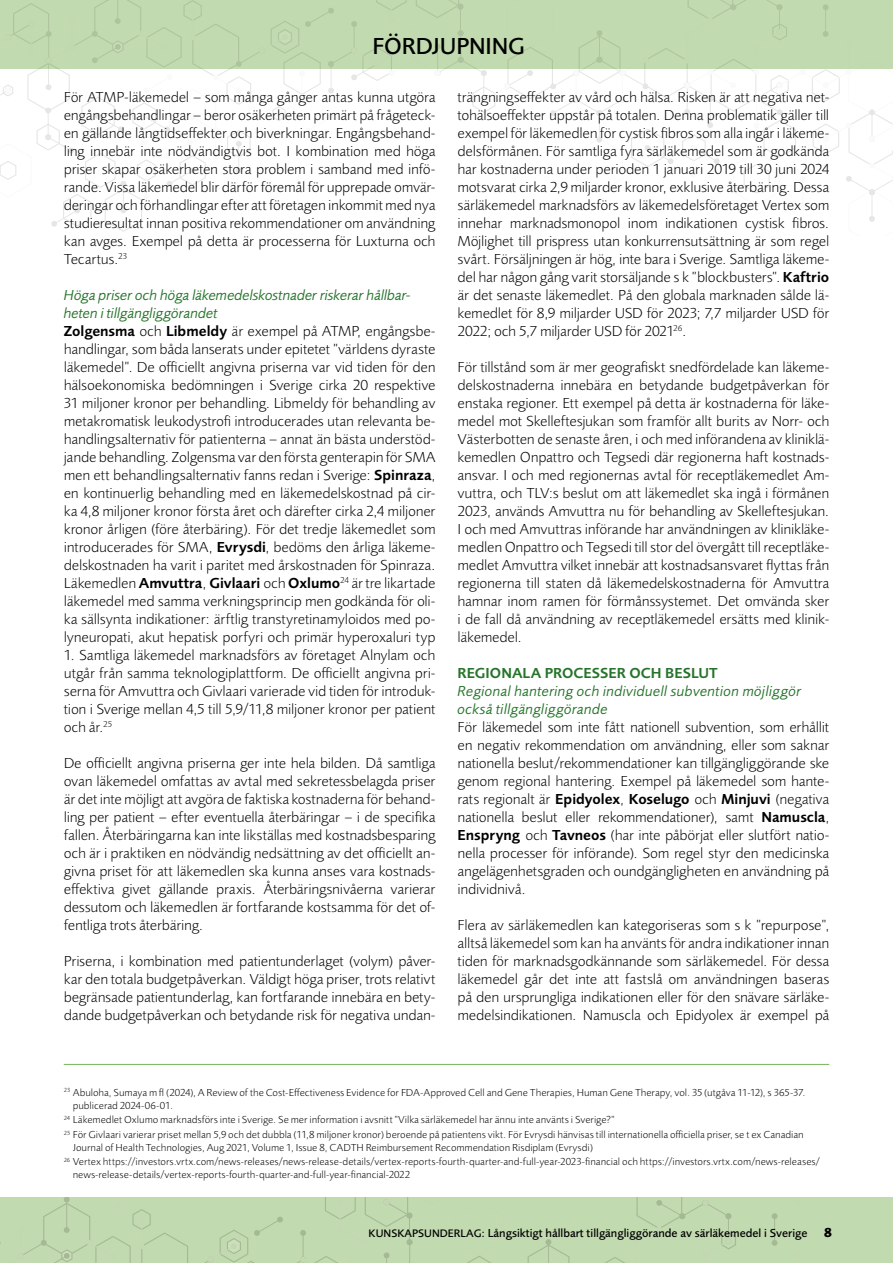
<style>
.page{position:relative;width:893px;height:1263px;background:#fff}
.page>*{position:absolute;margin:0;border:0;box-sizing:border-box;transform-origin:0 0}
.t1{font:500 24px "Vrmdrv Foundry Sans";letter-spacing:-.01em;color:#000}
.t2{font:300 15px/18px "Xbncmb Foundry Sans";letter-spacing:-.005em;color:#000;text-align:justify}
.t3{font:italic 15px/18px "Gbtnsq Foundry Sans";color:#26742b}
.t4{font:600 15px "Rsrmfd Foundry Sans";color:#26742b}
.t5{font:500 12px "Khhshf Foundry Sans";color:#000}
.t6{font:300 10.5px/14.7px "Xbncmb Foundry Sans";letter-spacing:.01em;color:#000}
.s1{font-family:"Rsrmfd Foundry Sans";font-weight:600}
.s2{font-size:11.25px}
.s3{font-family:"Foundry Sans"}
.s4{font-family:"Ddkhsn Foundry Sans";font-weight:700;font-size:13.5px}
</style>
<div class="page">
<svg style="left:0;top:0;width:893px;height:227px"></svg>
<hr style="left:64px;top:1064px;width:765px;height:1px;background:#75b558">
<div style="left:0;top:1197px;width:893px;height:66px;background:#c2daaf"></div>
<svg style="left:772px;top:1213px;width:5px;height:33px"></svg>
<svg style="left:0;top:1197px;width:413px;height:66px"></svg>
<svg style="left:467px;top:1197px;width:265px;height:66px"></svg>
<h1 class="t1" style="left:373px;top:33px;width:154px">FÖRDJUPNING</h1>
<p class="t2" style="left:64px;top:88px;width:373px">För ATMP-läkemedel – som många gånger antas kunna utgöra engångsbehandlingar – beror osäkerheten primärt på frågeteck&shy;en gällande långtidseffekter och biverkningar. Engångsbehand&shy;ling innebär inte nödvändigtvis bot. I kombination med höga priser skapar osäkerheten stora problem i samband med infö&shy;rande. Vissa läkemedel blir därför föremål för upprepade omvär&shy;deringar och förhandlingar efter att företagen inkommit med nya studieresultat innan positiva rekommendationer om användning kan avges. Exempel på detta är processerna för Luxturna och Tecartus.<sup>23</sup></p>
<h5 class="t3" style="left:64px;top:286px;width:348px">Höga priser och höga läkemedelskostnader riskerar hållbar&shy;heten i tillgängliggörandet</h5>
<p class="t2" style="left:64px;top:322px;width:373px"><span class="s1">Zolgensma</span> och <span class="s1">Libmeldy</span> är exempel på ATMP, engångsbe&shy;handlingar, som båda lanserats under epitetet ”världens dyraste läkemedel”. De officiellt angivna priserna var vid tiden för den hälsoekonomiska bedömningen i Sverige cirka 20 respektive 31 miljoner kronor per behandling. Libmeldy för behandling av metakromatisk leukodystrofi introducerades utan relevanta be&shy;handlingsalternativ för patienterna – annat än bästa understöd&shy;jande behandling. Zolgensma var den första genterapin för SMA men ett behandlingsalternativ fanns redan i Sverige: <span class="s1">Spinraza</span>, en kontinuerlig behandling med en läkemedelskostnad på cir&shy;ka 4,8 miljoner kronor första året och därefter cirka 2,4 miljoner kronor årligen (före återbäring). För det tredje läkemedlet som introducerades för SMA, <span class="s1">Evrysdi</span>, bedöms den årliga läkeme&shy;delskostnaden ha varit i paritet med årskostnaden för Spinraza.<br>Läkemedlen <span class="s1">Amvuttra</span>, <span class="s1">Givlaari</span> och <span class="s1">Oxlumo</span><sup>24</sup> är tre likartade läkemedel med samma verkningsprincip men godkända för oli&shy;ka sällsynta indikationer: ärftlig transtyretinamyloidos med po&shy;lyneuropati, akut hepatisk porfyri och primär hyperoxaluri typ</p>
<p class="t2" style="left:64px;top:646px;width:373px">1. Samtliga läkemedel marknadsförs av företaget Alnylam och utgår från samma teknologiplattform. De officiellt angivna pri&shy;serna för Amvuttra och Givlaari varierade vid tiden för introduk&shy;tion i Sverige mellan 4,5 till 5,9/11,8 miljoner kronor per patient och år.<sup>25</sup></p>
<p class="t2" style="left:64px;top:754px;width:373px">De officiellt angivna priserna ger inte hela bilden. Då samtliga ovan läkemedel omfattas av avtal med sekretessbelagda priser är det inte möjligt att avgöra de faktiska kostnaderna för behand&shy;ling per patient – efter eventuella återbäringar – i de specifika fallen. Återbäringarna kan inte likställas med kostnadsbesparing och är i praktiken en nödvändig nedsättning av det officiellt an&shy;givna priset för att läkemedlen ska kunna anses vara kostnads&shy;effektiva givet gällande praxis. Återbäringsnivåerna varierar dessutom och läkemedlen är fortfarande kostsamma för det of&shy;fentliga trots återbäring.</p>
<p class="t2" style="left:64px;top:952px;width:373px">Priserna, i kombination med patientunderlaget (volym) påver&shy;kar den totala budgetpåverkan. Väldigt höga priser, trots relativt begränsade patientunderlag, kan fortfarande innebära en bety&shy;dande budgetpåverkan och betydande risk för negativa undan-</p>
<p class="t2" style="left:458px;top:88px;width:373px">trängningseffekter av vård och hälsa. Risken är att negativa net&shy;tohälsoeffekter uppstår på totalen. Denna problematik gäller till exempel för läkemedlen för cystisk fibros som alla ingår i läkeme&shy;delsförmånen. För samtliga fyra särläkemedel som är godkända har kostnaderna under perioden 1 januari 2019 till 30 juni 2024 motsvarat cirka 2,9 miljarder kronor, exklusive återbäring. Dessa särläkemedel marknadsförs av läkemedelsföretaget Vertex som innehar marknadsmonopol inom indikationen cystisk fibros.<br>Möjlighet till prispress utan konkurrensutsättning är som regel svårt. Försäljningen är hög, inte bara i Sverige. Samtliga läkeme&shy;del har någon gång varit storsäljande s k ”blockbusters”. <span class="s1">Kaftrio </span>är det senaste läkemedlet. På den globala marknaden sålde lä&shy;kemedlet för 8,9 miljarder USD för 2023; 7,7 miljarder USD för 2022; och 5,7 miljarder USD för 2021<sup>26</sup>.</p>
<p class="t2" style="left:458px;top:358px;width:373px">För tillstånd som är mer geografiskt snedfördelade kan läkeme&shy;delskostnaderna innebära en betydande budgetpåverkan för enstaka regioner. Ett exempel på detta är kostnaderna för läke&shy;medel mot Skelleftesjukan som framför allt burits av Norr- och Västerbotten de senaste åren, i och med införandena av kliniklä&shy;kemedlen Onpattro och Tegsedi där regionerna haft kostnads&shy;ansvar. I och med regionernas avtal för receptläkemedlet Am&shy;vuttra, och TLV:s beslut om att läkemedlet ska ingå i förmånen 2023, används Amvuttra nu för behandling av Skelleftesjukan.<br>I och med Amvuttras införande har användningen av klinikläke&shy;medlen Onpattro och Tegsedi till stor del övergått till receptläke&shy;medlet Amvuttra vilket innebär att kostnadsansvaret flyttas från regionerna till staten då läkemedelskostnaderna för Amvuttra hamnar inom ramen för förmånssystemet. Det omvända sker i de fall då användning av receptläkemedel ersätts med klinik&shy;läkemedel.</p>
<h4 class="t4" style="left:458px;top:664px;width:262px">REGIONALA PROCESSER OCH BESLUT</h4>
<h5 class="t3" style="left:458px;top:682px;width:345px">Regional hantering och individuell subvention möjliggör också tillgängliggörande</h5>
<p class="t2" style="left:458px;top:718px;width:373px">För läkemedel som inte fått nationell subvention, som erhållit en negativ rekommendation om användning, eller som saknar nationella beslut/rekommendationer kan tillgängliggörande ske genom regional hantering. Exempel på läkemedel som hante&shy;rats regionalt är <span class="s1">Epidyolex</span>, <span class="s1">Koselugo</span> och <span class="s1">Minjuvi</span> (negativa nationella beslut eller rekommendationer), samt <span class="s1">Namuscla</span>, <span class="s1">Enspryng</span> och <span class="s1">Tavneos</span> (har inte påbörjat eller slutfört natio&shy;nella processer för införande). Som regel styr den medicinska angelägenhetsgraden och oundgängligheten en användning på individnivå.</p>
<p class="t2" style="left:458px;top:916px;width:373px">Flera av särläkemedlen kan kategoriseras som s k ”repurpose”, alltså läkemedel som kan ha använts för andra indikationer innan tiden för marknadsgodkännande som särläkemedel. För dessa läkemedel går det inte att fastslå om användningen baseras på den ursprungliga indikationen eller för den snävare särläke&shy;medelsindikationen. Namuscla och Epidyolex är exempel på</p>
<p class="t6" style="left:73px;top:1086px;width:734px;line-height:12.6px;text-indent:-9px"><sup>23</sup> Abuloha, Sumaya m fl (2024), A Review of the Cost-Effectiveness Evidence for FDA-Approved Cell and Gene Therapies, Human Gene Therapy, vol. 35 (utgåva 11-12), s 365-37. publicerad 2024-06-01.</p>
<p class="t6" style="left:64px;top:1112px;width:741px"><sup>24</sup> Läkemedlet Oxlumo marknadsförs inte i Sverige. Se mer information i avsnitt "Vilka särläkemedel har ännu inte använts i Sverige?"<br><sup>25</sup> För Givlaari varierar priset mellan 5,9 och det dubbla (11,8 miljoner kronor) beroende på patientens vikt. För Evrysdi hänvisas till internationella officiella priser, se t ex Canadian</p>
<p class="t6" style="left:64px;top:1140px;width:758px;text-indent:9px">Journal of Health Technologies, Aug 2021, Volume 1, Issue 8, CADTH Reimbursement Recommendation Risdiplam (Evrysdi)<br><sup>26</sup> Vertex https://investors.vrtx.com/news-releases/news-release-details/vertex-reports-fourth-quarter-and-full-year-2023-financial och https://investors.vrtx.com/news-releases/</p>
<p class="t6" style="left:73px;top:1167px;width:339px">news-release-details/vertex-reports-fourth-quarter-and-full-year-financial-2022</p>
<p class="t5" style="left:369px;top:1226px;width:465px"><span class="s2">KUNSKAPSUNDERLAG:</span> Långsiktigt hållbart tillgän<span class="s3">g</span>liggörande av särläkemedel i Sverige <span class="s4">8</span></p>
</div>
